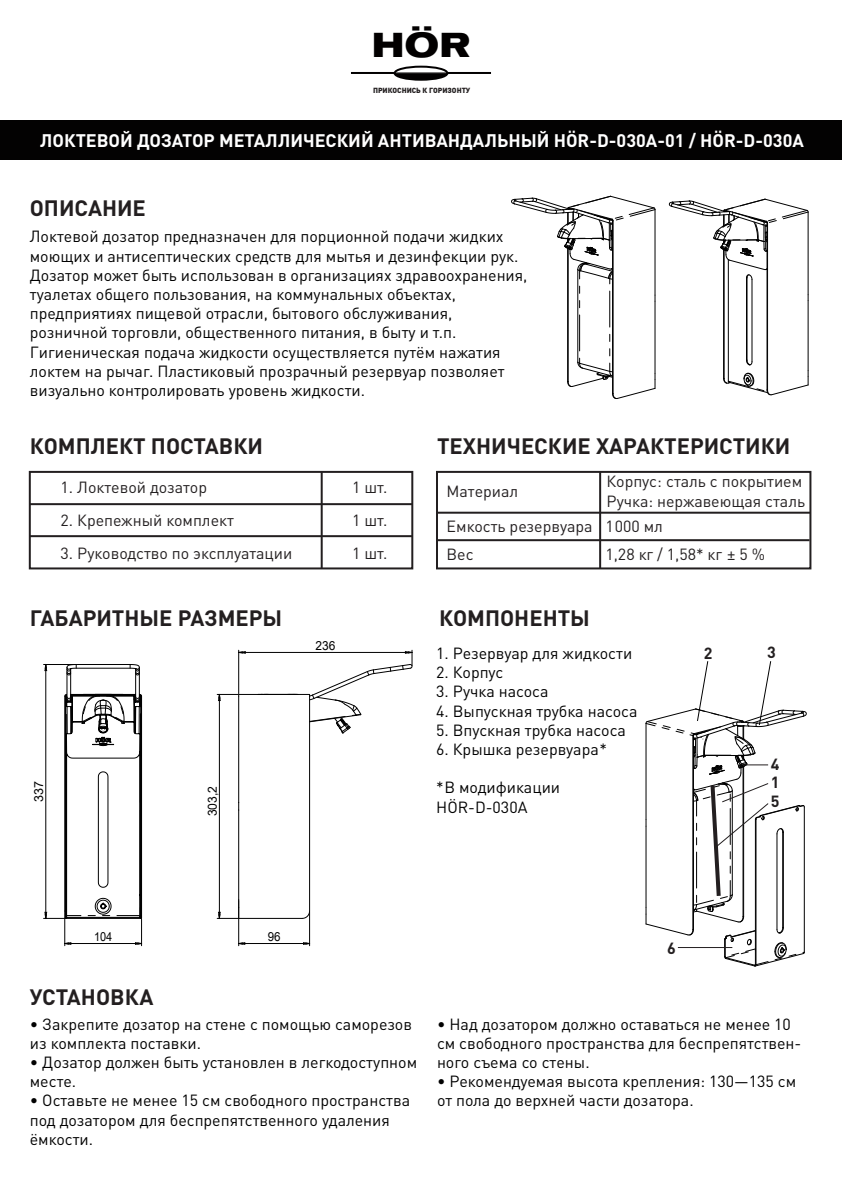
<style>
.page{position:relative;width:842px;height:1191px;background:#fff}
.page>*{position:absolute;margin:0;border:0;box-sizing:border-box;transform-origin:0 0}
.t1{font:700 expanded 34.2px "Akzidenz Grotesk Pro";color:#020000}
.t2{font:700 22px "DIN Pro";color:#231f20}
.t3{font:700 18px "DIN Pro";color:#fff}
.t4{font:16px/19.2px "DIN Pro";color:#010101}
.t5{font:16px/32.6px "DIN Pro";color:#231f20}
.t6{font:700 16px/18.6px "DIN Pro";color:#231f20;text-align:justify}
.t7{font:12.6px "Arial Unicode MS";color:#010101}
.t8{font:12.6px "Arial Unicode MS";color:#010101;scale:.87 1}
.t9{font:12.6px "Arial Unicode MS";color:#010101;scale:.95 1}
.t10{font:12.6px "Arial Unicode MS";color:#010101;scale:.92 1}
.t11{font:900 7.4px "DIN Pro";color:#231f20}
</style>
<div class="page">
<svg style="left:395px;top:73px;width:52px;height:7px"></svg>
<hr style="left:447px;top:72px;width:44px;height:2px;background:#020000">
<hr style="left:395px;top:72px;width:52px;height:1px;background:#020000">
<hr style="left:351px;top:72px;width:44px;height:2px;background:#020000">
<div style="left:394px;top:66px;width:54px;height:15px;border:2px solid #020000;border-radius:50%"></div>
<div style="left:0;top:121px;width:842px;height:39px;background:#030202"></div>
<svg style="left:511px;top:195px;width:145px;height:204px"></svg>
<hr style="left:723px;top:249px;width:1px;height:129px;background:#010101">
<hr style="left:724px;top:250px;width:1px;height:128px;background:#010101">
<hr style="left:766px;top:223px;width:1px;height:167px;background:#010101">
<hr style="left:808px;top:301px;width:1px;height:69px;background:#010101">
<hr style="left:808px;top:212px;width:1px;height:83px;background:#010101">
<hr style="left:767px;top:223px;width:1px;height:167px;background:#010101">
<hr style="left:728px;top:260px;width:1px;height:121px;background:#010101">
<hr style="left:746px;top:278px;width:1px;height:82px;background:#010101">
<hr style="left:751px;top:279px;width:1px;height:83px;background:#010101">
<svg style="left:668px;top:198px;width:141px;height:82px"></svg>
<svg style="left:723px;top:359px;width:86px;height:37px"></svg>
<div style="left:29px;top:471px;width:384px;height:98px;border:2px solid #231f20"></div>
<hr style="left:30px;top:503px;width:382px;height:2px;background:#231f20">
<hr style="left:30px;top:535px;width:382px;height:2px;background:#231f20">
<hr style="left:321px;top:472px;width:2px;height:96px;background:#231f20">
<div style="left:436px;top:471px;width:375px;height:98px;border:2px solid #231f20"></div>
<hr style="left:437px;top:512px;width:373px;height:2px;background:#231f20">
<hr style="left:436px;top:539px;width:373px;height:2px;background:#231f20">
<hr style="left:599px;top:472px;width:2px;height:96px;background:#231f20">
<hr style="left:238px;top:900px;width:1px;height:45px;background:#010101">
<hr style="left:309px;top:911px;width:1px;height:34px;background:#010101">
<svg style="left:238px;top:942px;width:72px;height:3px"></svg>
<svg style="left:142px;top:694px;width:78px;height:225px"></svg>
<svg style="left:44px;top:664px;width:98px;height:281px"></svg>
<hr style="left:239px;top:918px;width:63px;height:1px;background:#010101">
<svg style="left:301px;top:910px;width:10px;height:9px"></svg>
<hr style="left:309px;top:696px;width:1px;height:215px;background:#010101">
<hr style="left:238px;top:696px;width:1px;height:106px;background:#010101">
<hr style="left:238px;top:810px;width:1px;height:89px;background:#010101">
<svg style="left:217px;top:899px;width:22px;height:20px"></svg>
<svg style="left:217px;top:650px;width:196px;height:84px"></svg>
<svg style="left:645px;top:661px;width:162px;height:306px"></svg>
<hr style="left:678px;top:947px;width:54px;height:1px;background:#231f20">
<h1 class="t1" style="left:372px;top:23px;width:99px">HÖR</h1>
<p class="t11" style="left:373px;top:84px;width:99px">ПРИКОСНИСЬ К ГОРИЗОНТУ</p>
<p class="t3" style="left:40px;top:125px;width:765px">ЛОКТЕВОЙ ДОЗАТОР МЕТАЛЛИЧЕСКИЙ АНТИВАНДАЛЬНЫЙ HÖR-D-030A-01 / HÖR-D-030A</p>
<h2 class="t2" style="left:30px;top:190px;width:118px">ОПИСАНИЕ</h2>
<p class="t4" style="left:30px;top:225px;width:499px">Локтевой дозатор предназначен для порционной подачи жидких моющих и антисептических средств для мытья и дезинфекции рук.<br>Дозатор может быть использован в организациях здравоохранения, туалетах общего пользования, на коммунальных объектах, предприятиях пищевой отрасли, бытового обслуживания, розничной торговли, общественного питания, в быту и т.п.<br>Гигиеническая подача жидкости осуществляется путём нажатия локтем на рычаг. Пластиковый прозрачный резервуар позволяет визуально контролировать уровень жидкости.</p>
<h2 class="t2" style="left:30px;top:428px;width:235px">КОМПЛЕКТ ПОСТАВКИ</h2>
<p class="t5" style="left:61px;top:470px;width:148px">1. Локтевой дозатор</p>
<p class="t5" style="left:352px;top:470px;width:37px;text-align:justify">1 шт.<br>1 шт.<br>1 шт.</p>
<h2 class="t2" style="left:437px;top:428px;width:355px">ТЕХНИЧЕСКИЕ ХАРАКТЕРИСТИКИ</h2>
<p class="t5" style="left:447px;top:473px;width:73px">Материал</p>
<p class="t5" style="left:606px;top:470px;width:200px;line-height:19.2px">Корпус: сталь с покрытием<br>Ручка: нержавеющая сталь</p>
<p class="t5" style="left:605px;top:511px;width:161px;line-height:27.4px">1000 мл<br>1,28 кг / 1,58* кг ± 5 %</p>
<p class="t5" style="left:61px;top:502px;width:175px">2. Крепежный комплект</p>
<p class="t5" style="left:61px;top:535px;width:233px">3. Руководство по эксплуатации</p>
<p class="t5" style="left:447px;top:510px;width:147px;line-height:28px">Емкость резервуара<br>Вес</p>
<h2 class="t2" style="left:30px;top:599px;width:254px">ГАБАРИТНЫЕ РАЗМЕРЫ</h2>
<p class="t9" style="left:315px;top:636px;width:22px">236</p>
<p class="t7" style="left:30px;top:802px;width:22px;rotate:-90deg">337</p>
<p class="t7" style="left:203px;top:816px;width:32px;rotate:-90deg">303,2</p>
<h2 class="t2" style="left:439px;top:599px;width:152px">КОМПОНЕНТЫ</h2>
<p class="t4" style="left:436px;top:642px;width:198px">1. Резервуар для жидкости</p>
<p class="t4" style="left:436px;top:661px;width:69px">2. Корпус</p>
<p class="t4" style="left:436px;top:680px;width:114px">3. Ручка насоса</p>
<p class="t4" style="left:436px;top:699px;width:203px">4. Выпускная трубка насоса</p>
<p class="t4" style="left:436px;top:719px;width:191px">5. Впускная трубка насоса</p>
<p class="t4" style="left:436px;top:738px;width:172px">6. Крышка резервуара*</p>
<p class="t4" style="left:436px;top:776px;width:125px">*В модификации<br>HÖR-D-030A</p>
<p class="t6" style="left:704px;top:641px;width:10px">2</p>
<p class="t6" style="left:767px;top:641px;width:10px">3</p>
<p class="t6" style="left:771px;top:752px;width:10px">4<br>1<br>5</p>
<p class="t8" style="left:94px;top:927px;width:22px">104</p>
<p class="t10" style="left:268px;top:927px;width:15px">96</p>
<h2 class="t2" style="left:30px;top:978px;width:125px">УСТАНОВКА</h2>
<p class="t4" style="left:30px;top:1012px;width:384px">• Закрепите дозатор на стене с помощью саморезов из комплекта поставки.</p>
<p class="t4" style="left:30px;top:1051px;width:389px">• Дозатор должен быть установлен в легкодоступном месте.</p>
<p class="t4" style="left:30px;top:1089px;width:382px">• Оставьте не менее 15 см свободного пространства под дозатором для беспрепятственного удаления ёмкости.</p>
<p class="t6" style="left:667px;top:936px;width:10px">6</p>
<p class="t4" style="left:437px;top:1012px;width:366px">• Над дозатором должно оставаться не менее 10 см свободного пространства для беспрепятствен&shy;ного съема со стены.</p>
<p class="t4" style="left:437px;top:1070px;width:361px">• Рекомендуемая высота крепления: 130—135 см от пола до верхней части дозатора.</p>
</div>
